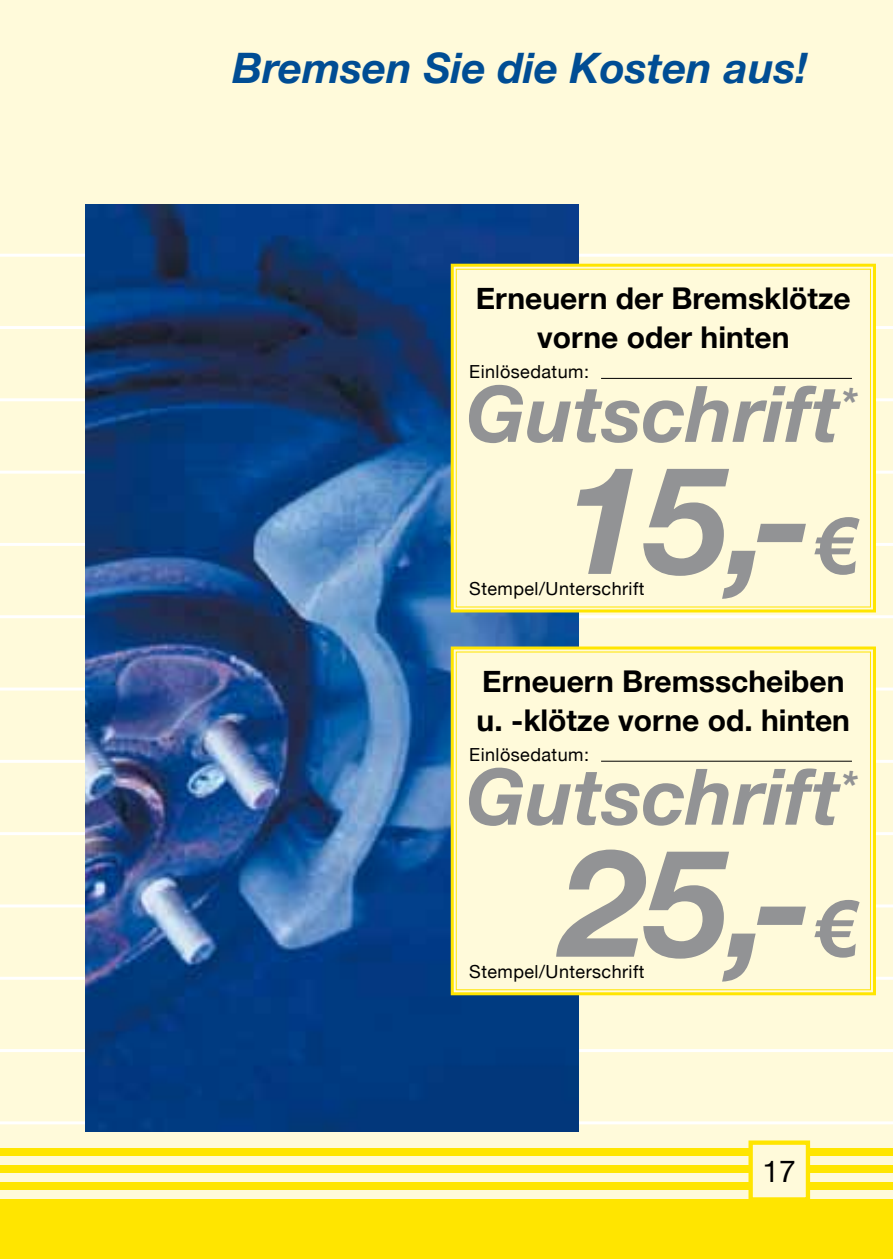
<style>
.page{position:relative;width:893px;height:1259px;background:#fffada}
.page>*{position:absolute;margin:0;border:0;box-sizing:border-box;transform-origin:0 0}
.t1{font:italic 700 150px "Helvetica Neue";color:#929395}
.t2{font:italic 700 78px "Helvetica Neue";color:#929395}
.t3{font:italic 700 42px "Helvetica Neue";color:#004d94}
.t4{font:700 30px/39px "Helvetica Neue";color:#000;text-align:center}
.t5{font:30px "Helvetica Neue";color:#000}
.t6{font:18px "Helvetica Neue";letter-spacing:.025em;color:#000}
.s1{font-family:"Arial";font-style:normal;font-size:78px}
</style>
<div class="page">
<div style="left:0;top:1199px;width:893px;height:60px;background:#ffe500"></div>
<div style="left:0;top:1182px;width:893px;height:8px;background:#ffe500"></div>
<div style="left:0;top:1165px;width:893px;height:8px;background:#ffe500"></div>
<div style="left:0;top:1148px;width:893px;height:8px;background:#ffe500"></div>
<hr style="left:0;top:1121px;width:893px;height:3px;background:#fff">
<hr style="left:0;top:1049px;width:893px;height:3px;background:#fff">
<hr style="left:0;top:976px;width:893px;height:3px;background:#fff">
<hr style="left:0;top:904px;width:893px;height:3px;background:#fff">
<hr style="left:0;top:832px;width:893px;height:3px;background:#fff">
<hr style="left:0;top:760px;width:893px;height:3px;background:#fff">
<hr style="left:0;top:687px;width:893px;height:3px;background:#fff">
<hr style="left:0;top:615px;width:893px;height:3px;background:#fff">
<hr style="left:0;top:543px;width:893px;height:3px;background:#fff">
<hr style="left:0;top:470px;width:893px;height:3px;background:#fff">
<hr style="left:0;top:398px;width:893px;height:3px;background:#fff">
<hr style="left:0;top:326px;width:893px;height:3px;background:#fff">
<hr style="left:0;top:254px;width:893px;height:3px;background:#fff">
<div style="left:748px;top:1140px;width:62px;height:61px;background:#fffada;border:4px solid #ffe500"></div>
<img style="left:85px;top:204px;width:493px;height:927px">
<svg style="left:449px;top:262px;width:428px;height:352px"></svg>
<div style="left:456px;top:269px;width:415px;height:338px;border:1px solid #ffe500"></div>
<svg style="left:449px;top:645px;width:428px;height:351px"></svg>
<div style="left:456px;top:651px;width:415px;height:339px;border:1px solid #ffe500"></div>
<hr style="left:601px;top:378px;width:251px;height:1px;background:#000">
<hr style="left:601px;top:760px;width:251px;height:1px;background:#000">
<h3 class="t3" style="left:232px;top:36px;width:577px">Bremsen Sie die Kosten aus!</h3>
<p class="t4" style="left:476px;top:280px;width:376px">Erneuern der Bremsklötze vorne oder hinten</p>
<p class="t6" style="left:469px;top:359px;width:121px">Einlösedatum:</p>
<h2 class="t2" style="left:466px;top:353px;width:393px">Gutschrift<sup>*</sup></h2>
<h1 class="t1" style="left:562px;top:403px;width:306px">15,-<span class="s1">€</span></h1>
<p class="t6" style="left:469px;top:576px;width:177px">Stempel/Unterschrift</p>
<p class="t4" style="left:477px;top:663px;width:375px;text-align:left">Erneuern Bremsscheiben u. -klötze vorne od. hinten</p>
<p class="t6" style="left:469px;top:741px;width:121px">Einlösedatum:</p>
<h2 class="t2" style="left:466px;top:735px;width:393px">Gutschrift<sup>*</sup></h2>
<h1 class="t1" style="left:562px;top:785px;width:306px">25,-<span class="s1">€</span></h1>
<p class="t6" style="left:469px;top:959px;width:177px">Stempel/Unterschrift</p>
<p class="t5" style="left:762px;top:1149px;width:35px">17</p>
</div>
